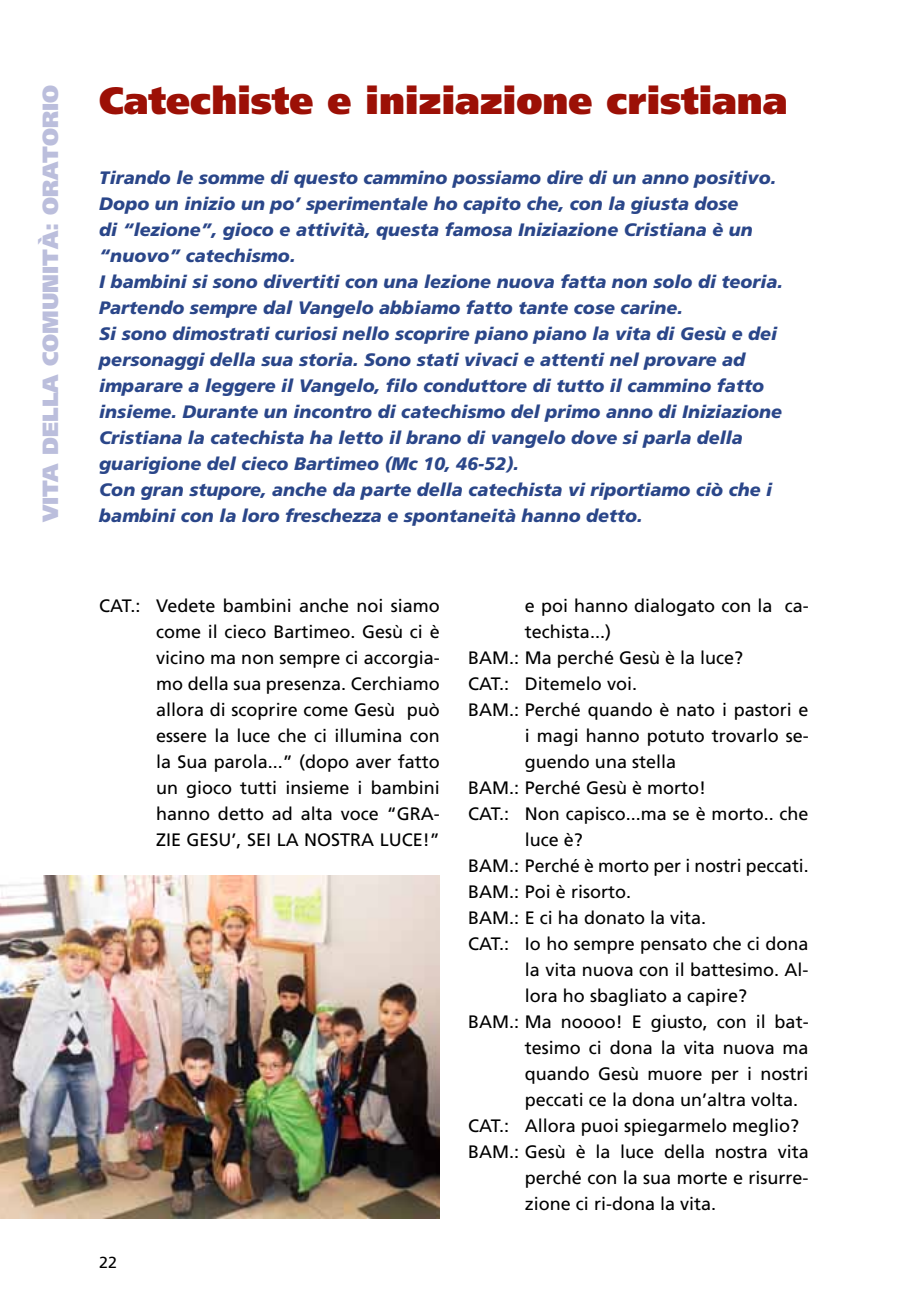
<style>
.page{position:relative;width:908px;height:1304px;background:#fff}
.page>*{position:absolute;margin:0;border:0;box-sizing:border-box;transform-origin:0 0}
.t1{font:900 38px "Frutiger";color:#9c1006}
.t2{font:900 22px "Frutiger";color:#bbbedc}
.t3{font:18px/26px "Frutiger";color:#000;text-align:justify}
.t4{font:italic 900 18px/26px "Frutiger";color:#2a4689}
.t5{font:16px "Frutiger";color:#000}
</style>
<div class="page">
<img style="left:0;top:876px;width:439px;height:343px">
<p class="t2" style="left:37px;top:522px;width:439px;rotate:-90deg">vita della comunità: oratorio</p>
<h1 class="t1" style="left:99px;top:77px;width:689px">Catechiste e iniziazione cristiana</h1>
<p class="t4" style="left:99px;top:165px;width:685px">Tirando le somme di questo cammino possiamo dire di un anno positivo.<br>Dopo un inizio un po’ sperimentale ho capito che, con la giusta dose<br>di “lezione”, gioco e attività, questa famosa Iniziazione Cristiana è un “nuovo” catechismo.<br>I bambini si sono divertiti con una lezione nuova fatta non solo di teoria.<br>Partendo sempre dal Vangelo abbiamo fatto tante cose carine.<br>Si sono dimostrati curiosi nello scoprire piano piano la vita di Gesù e dei personaggi della sua storia. Sono stati vivaci e attenti nel provare ad imparare a leggere il Vangelo, filo conduttore di tutto il cammino fatto insieme. Durante un incontro di catechismo del primo anno di Iniziazione Cristiana la catechista ha letto il brano di vangelo dove si parla della guarigione del cieco Bartimeo (Mc 10, 46-52).<br>Con gran stupore, anche da parte della catechista vi riportiamo ciò che i bambini con la loro freschezza e spontaneità hanno detto.</p>
<p class="t3" style="left:156px;top:593px;width:285px;text-indent:-57px">CAT.: Vedete bambini anche noi siamo come il cieco Bartimeo. Gesù ci è vicino ma non sempre ci accorgia&shy;mo della sua presenza. Cerchiamo allora di scoprire come Gesù può essere la luce che ci illumina con la Sua parola...” (dopo aver fatto un gioco tutti insieme i bambini hanno detto ad alta voce “GRA-ZIE GESU’, SEI LA NOSTRA</p>
<p class="t3" style="left:379px;top:827px;width:12px">LUCE</p>
<p class="t3" style="left:422px;top:827px;width:19px">!”</p>
<p class="t5" style="left:99px;top:1253px;width:19px">22</p>
<p class="t3" style="left:524px;top:593px;width:285px">e poi hanno dialogato con la ca-</p>
<p class="t3" style="left:524px;top:619px;width:88px">techista...)</p>
<p class="t3" style="left:468px;top:645px;width:276px">BAM .: Ma perché Gesù è la luce?</p>
<p class="t3" style="left:468px;top:671px;width:170px">CAT.: Ditemelo voi.</p>
<p class="t3" style="left:468px;top:696px;width:342px">BAM .: Perché quando è nato i pastori e</p>
<p class="t3" style="left:524px;top:722px;width:285px">i magi hanno potuto trovarlo se-</p>
<p class="t3" style="left:524px;top:748px;width:153px">guendo una stella</p>
<p class="t3" style="left:468px;top:774px;width:239px">BAM .: Perché Gesù è morto!</p>
<p class="t3" style="left:468px;top:800px;width:342px">CAT.: Non capisco...ma se è morto.. che</p>
<p class="t3" style="left:524px;top:826px;width:60px">luce è?</p>
<p class="t3" style="left:468px;top:853px;width:342px">BAM .: Perché è morto per i nostri peccati.</p>
<p class="t3" style="left:468px;top:879px;width:164px">BAM .: Poi è risorto.</p>
<p class="t3" style="left:468px;top:905px;width:239px">BAM .: E ci ha donato la vita.</p>
<p class="t3" style="left:468px;top:931px;width:342px">CAT.: Io ho sempre pensato che ci dona</p>
<p class="t3" style="left:524px;top:957px;width:285px">la vita nuova con il battesimo. Al-</p>
<p class="t3" style="left:524px;top:983px;width:224px">lora ho sbagliato a capire?</p>
<p class="t3" style="left:468px;top:1009px;width:342px">BAM .: M a noooo! E giusto, con il bat-</p>
<p class="t3" style="left:524px;top:1035px;width:285px">tesimo ci dona la vita nuova ma</p>
<p class="t3" style="left:524px;top:1061px;width:285px">quando Gesù muore per i nostri</p>
<p class="t3" style="left:524px;top:1087px;width:275px">peccati ce la dona un’altra volta.</p>
<p class="t3" style="left:468px;top:1113px;width:332px">CAT.: Allora puoi spiegarmelo meglio?</p>
<p class="t3" style="left:468px;top:1139px;width:342px">BAM .: Gesù è la luce della nostra vita</p>
<p class="t3" style="left:524px;top:1165px;width:285px">perché con la sua morte e risurre-</p>
<p class="t3" style="left:524px;top:1191px;width:193px">zione ci ri-dona la vita.</p>
</div>
